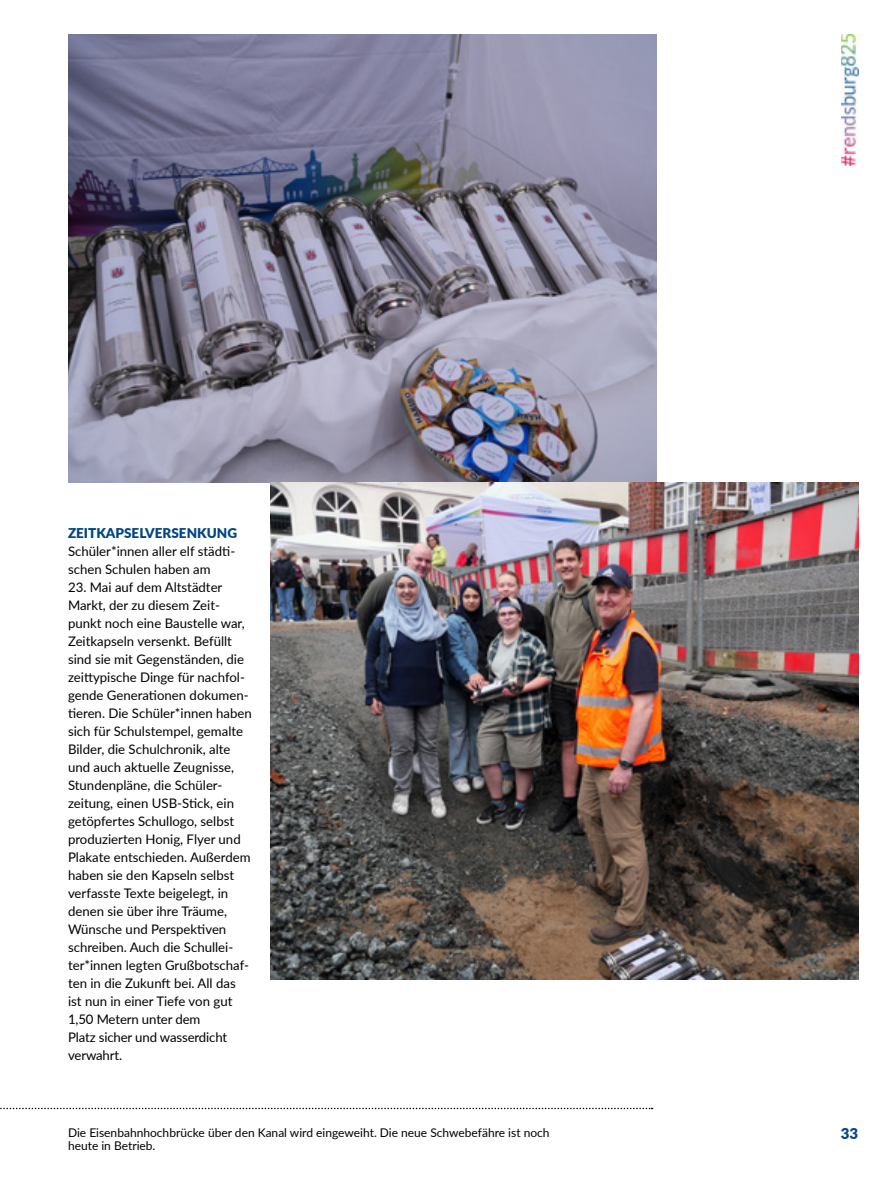
<style>
.page{position:relative;width:893px;height:1191px;background:#fff}
.page>*{position:absolute;margin:0;border:0;box-sizing:border-box;transform-origin:0 0}
.t1{font:900 15px "Lato";color:#004684}
.t2{font:900 13.5px "Lato";color:#004684}
.t3{font:13.2px/18px "Lato";color:#000}
.t4{font:12px/13.5px "Lato";color:#000}
</style>
<div class="page">
<svg style="left:0;top:1107px;width:653px;height:2px"></svg>
<img style="left:68px;top:34px;width:589px;height:448px">
<img style="left:270px;top:482px;width:589px;height:497px">
<img style="left:841px;top:34px;width:18px;height:132px">
<p class="t2" style="left:68px;top:523px;width:171px">ZEITKAPSELVERSENKUNG</p>
<p class="t3" style="left:68px;top:542px;width:169px">Schüler*innen aller elf städti&shy;schen Schulen haben am</p>
<p class="t3" style="left:68px;top:578px;width:185px">23. Mai auf dem Altstädter<br>Markt, der zu diesem Zeit&shy;punkt noch eine Baustelle war,<br>Zeitkapseln versenkt. Befüllt sind sie mit Gegenständen, die zeittypische Dinge für nachfol&shy;gende Generationen dokumen&shy;tieren. Die Schüler*innen haben sich für Schulstempel, gemalte<br>Bilder, die Schulchronik, alte und auch aktuelle Zeugnisse,<br>Stundenpläne, die Schüler&shy;zeitung, einen USB-Stick, ein getöpfertes Schullogo, selbst produzierten Honig, Flyer und<br>Plakate entschieden. Außerdem haben sie den Kapseln selbst verfasste Texte beigelegt, in denen sie über ihre Träume,<br>Wünsche und Perspektiven schreiben. Auch die Schullei&shy;ter*innen legten Grußbotschaf&shy;ten in die Zukunft bei. All das ist nun in einer Tiefe von gut<br>1,50 Metern unter dem<br>Platz sicher und wasserdicht verwahrt.</p>
<p class="t4" style="left:68px;top:1125px;width:483px">Die Eisenbahnhochbrücke über den Kanal wird eingeweiht. Die neue Schwebefähre ist noch heute in Betrieb.</p>
<p class="t1" style="left:841px;top:1122px;width:19px">33</p>
</div>
